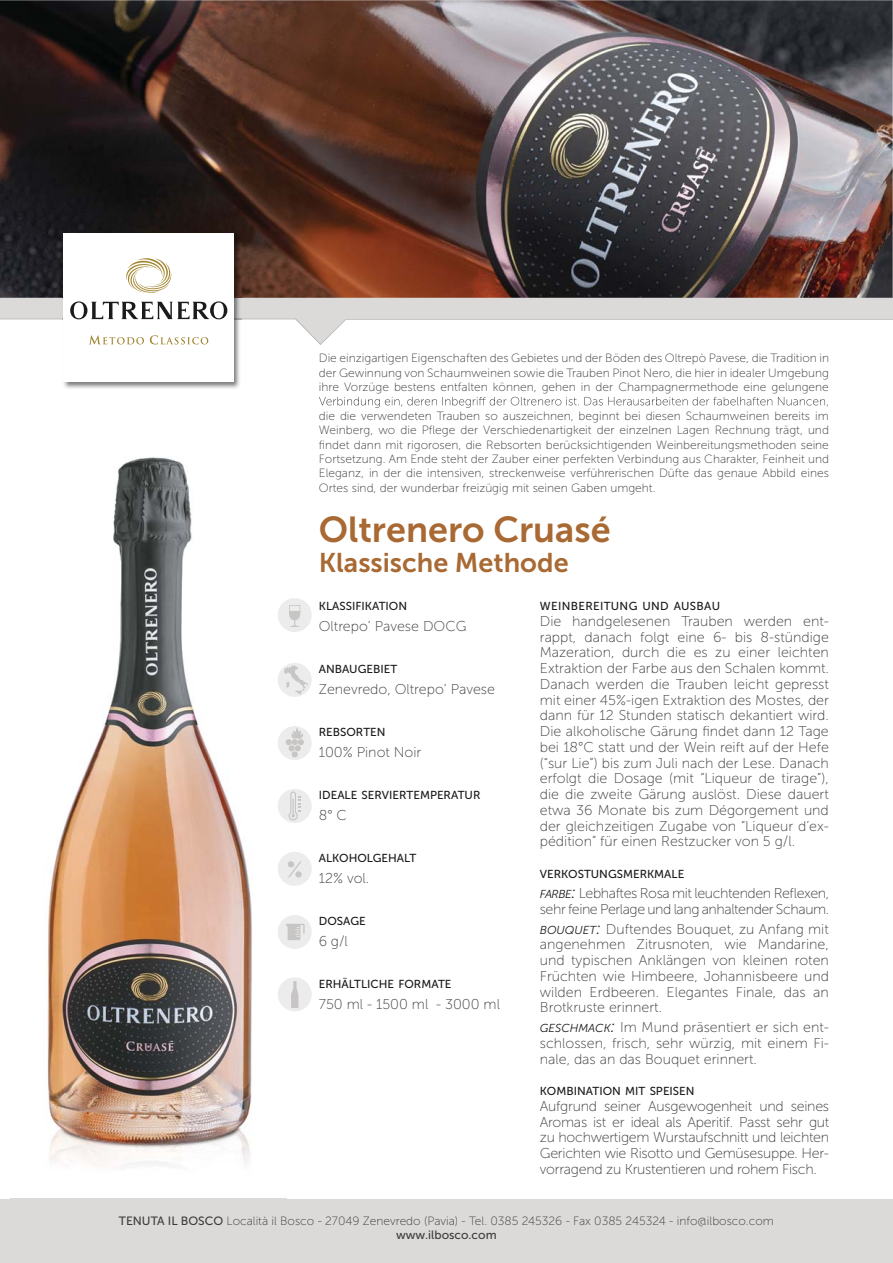
<style>
.page{position:relative;width:893px;height:1263px;background:#fff}
.page>*{position:absolute;margin:0;border:0;box-sizing:border-box;transform-origin:0 0}
.t1{font:36px "Museo Sans 700";color:#a86933}
.t2{font:27px "Museo Sans 700";color:#a86933}
.t3{font:14.25px/15.8px "Museo Sans 100";color:#3c3c3b;text-align:justify}
.t4{font:14.25px/15.8px "Museo Sans 100";letter-spacing:-.03em;color:#3c3c3b}
.t5{font:12px/14.4px "Museo Sans 100";color:#3c3c3b;text-align:justify}
.t6{font:12px "Museo Sans 500";color:#3c3c3b}
.t7{font:11.55px "Museo Sans 500";color:#181917}
.t8{font:11.55px "Museo Sans 500";letter-spacing:.03em;color:#181917}
.s1{font-family:"Museo Sans 300";font-style:italic;font-size:11.55px;color:#181917}
.s2{font-family:"Museo Sans 300";font-style:italic;font-size:16.5px;color:#181917}
.s3{font-family:"Museo Sans 500"}
</style>
<div class="page">
<div style="left:0;top:298px;width:893px;height:21px;background:#dbdad9"></div>
<div style="left:0;top:1199px;width:893px;height:64px;background:#dbdad9"></div>
<img style="left:0;top:0;width:893px;height:298px">
<img style="left:63px;top:345px;width:177px;height:44px">
<img style="left:62px;top:231px;width:179px;height:70px">
<div style="left:64px;top:233px;width:170px;height:149px;background:#fff"></div>
<svg style="left:0;top:301px;width:893px;height:44px"></svg>
<svg style="left:126px;top:258px;width:46px;height:35px"></svg>
<svg style="left:319px;top:397px;width:509px;height:11px"></svg>
<img style="left:11px;top:457px;width:276px;height:742px">
<div style="left:278px;top:663px;width:34px;height:34px;background:#edecec;border-radius:50%"></div>
<svg style="left:284px;top:665px;width:24px;height:29px"></svg>
<div style="left:278px;top:726px;width:34px;height:34px;background:#edecec;border-radius:50%"></div>
<svg style="left:286px;top:728px;width:18px;height:29px"></svg>
<div style="left:278px;top:852px;width:34px;height:34px;background:#edecec;border-radius:50%"></div>
<svg style="left:288px;top:861px;width:14px;height:17px"></svg>
<div style="left:278px;top:598px;width:34px;height:34px;background:#edecec;border-radius:50%"></div>
<svg style="left:289px;top:605px;width:11px;height:22px"></svg>
<div style="left:278px;top:977px;width:34px;height:34px;background:#edecec;border-radius:50%"></div>
<svg style="left:291px;top:981px;width:7px;height:27px"></svg>
<div style="left:278px;top:915px;width:34px;height:34px;background:#edecec;border-radius:50%"></div>
<svg style="left:286px;top:924px;width:19px;height:16px"></svg>
<div style="left:278px;top:789px;width:34px;height:34px;background:#edecec;border-radius:50%"></div>
<svg style="left:288px;top:791px;width:13px;height:30px"></svg>
<p class="t5" style="left:319px;top:352px;width:512px">Die einzigartigen Eigenschaften des Gebietes und der Böden des Oltrepò Pavese, die Tradition in der Gewinnung von Schaumweinen sowie die Trauben Pinot Nero, die hier in idealer Umgebung ihre Vorzüge bestens entfalten können, gehen in der Champagnermethode eine gelungene</p>
<p class="t5" style="left:319px;top:410px;width:512px">die die verwendeten Trauben so auszeichnen, beginnt bei diesen Schaumweinen bereits im Weinberg, wo die Pflege der Verschiedenartigkeit der einzelnen Lagen Rechnung trägt, und findet dann mit rigorosen, die Rebsorten berücksichtigenden Weinbereitungsmethoden seine Fortsetzung. Am Ende steht der Zauber einer perfekten Verbindung aus Charakter, Feinheit und Eleganz, in der die intensiven, streckenweise verführerischen Düfte das genaue Abbild eines Ortes sind, der wunderbar freizügig mit seinen Gaben umgeht.</p>
<h1 class="t1" style="left:319px;top:508px;width:293px">Oltrenero Cruasé</h1>
<h2 class="t2" style="left:319px;top:547px;width:251px">Klassische Methode</h2>
<p class="t7" style="left:319px;top:599px;width:90px">KLASSIFIKATION</p>
<p class="t3" style="left:319px;top:620px;width:149px">Oltrepo’ Pavese DOCG</p>
<p class="t7" style="left:319px;top:662px;width:80px">ANBAUGEBIET</p>
<p class="t3" style="left:319px;top:683px;width:178px">Zenevredo, Oltrepo’ Pavese</p>
<p class="t7" style="left:319px;top:725px;width:68px">REBSORTEN</p>
<p class="t3" style="left:319px;top:746px;width:104px">100% Pinot Noir</p>
<p class="t7" style="left:319px;top:788px;width:163px">IDEALE SERVIERTEMPERATUR</p>
<p class="t3" style="left:319px;top:809px;width:30px">8° C</p>
<p class="t7" style="left:319px;top:851px;width:99px">ALKOHOLGEHALT</p>
<p class="t3" style="left:319px;top:872px;width:52px">12% vol.</p>
<p class="t7" style="left:319px;top:914px;width:48px">DOSAGE</p>
<p class="t3" style="left:319px;top:935px;width:31px">6 g/l</p>
<p class="t7" style="left:319px;top:977px;width:134px">ERHÄLTLICHE FORMATE</p>
<p class="t3" style="left:319px;top:998px;width:183px">750 ml - 1500 ml - 3000 ml</p>
<p class="t8" style="left:540px;top:599px;width:182px">WEINBEREITUNG UND AUSBAU</p>
<p class="t3" style="left:540px;top:615px;width:291px">Die handgelesenen Trauben werden ent&shy;rappt, danach folgt eine 6- bis 8-stündige Mazeration, durch die es zu einer leichten Extraktion der Farbe aus den Schalen kommt.<br>Danach werden die Trauben leicht gepresst mit einer 45%-igen Extraktion des Mostes, der dann für 12 Stunden statisch dekantiert wird.<br>Die alkoholische Gärung findet dann 12 Tage bei 18°C statt und der Wein reift auf der Hefe (“sur Lie”) bis zum Juli nach der Lese. Danach erfolgt die Dosage (mit “Liqueur de tirage”), die die zweite Gärung auslöst. Diese dauert etwa 36 Monate bis zum Dégorgement und der gleichzeitigen Zugabe von “Liqueur d’ex&shy;pédition” für einen Restzucker von 5 g/l.</p>
<p class="t7" style="left:540px;top:867px;width:146px">VERKOSTUNGSMERKMALE</p>
<p class="t4" style="left:540px;top:887px;width:291px"><span class="s1">FARBE</span><span class="s2">:</span> Lebhaftes Rosa mit leuchtenden Reflexen, sehr feine Perlage und lang anhaltender Schaum.</p>
<p class="t3" style="left:540px;top:922px;width:291px"><span class="s1">BOUQUET</span><span class="s2">:</span> Duftendes Bouquet, zu Anfang mit angenehmen Zitrusnoten, wie Mandarine, und typischen Anklängen von kleinen roten Früchten wie Himbeere, Johannisbeere und wilden Erdbeeren. Elegantes Finale, das an Brotkruste erinnert.</p>
<p class="t3" style="left:540px;top:1021px;width:290px"><span class="s1">GESCHMACK</span><span class="s2">:</span> Im Mund präsentiert er sich ent&shy;schlossen, frisch, sehr würzig, mit einem Fi&shy;nale, das an das Bouquet erinnert.</p>
<p class="t7" style="left:540px;top:1084px;width:156px">KOMBINATION MIT SPEISEN</p>
<p class="t3" style="left:540px;top:1100px;width:291px">Aufgrund seiner Ausgewogenheit und seines Aromas ist er ideal als Aperitif. Passt sehr gut zu hochwertigem Wurstaufschnitt und leichten Gerichten wie Risotto und Gemüsesuppe. Her&shy;vorragend zu Krustentieren und rohem Fisch.</p>
<p class="t5" style="left:119px;top:1215px;width:656px"><span class="s3">TENUTA IL BOSCO</span> Località il Bosco - 27049 Zenevredo (Pavia) - Tel. 0385 245326 - Fax 0385 245324 - info@ilbosco.com</p>
<p class="t6" style="left:396px;top:1228px;width:102px">www.ilbosco.com</p>
</div>
